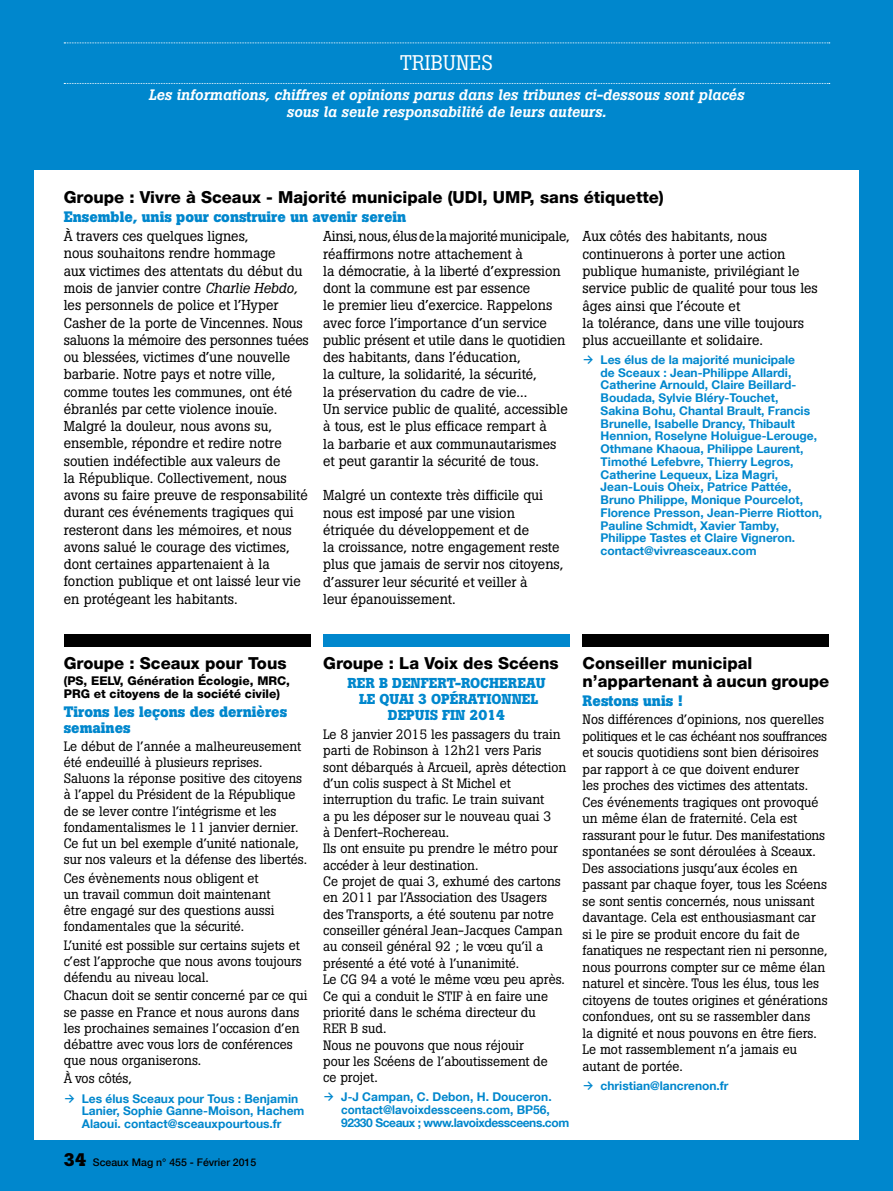
<style>
.page{position:relative;width:893px;height:1191px;background:#0087cd}
.page>*{position:absolute;margin:0;border:0;box-sizing:border-box;transform-origin:0 0}
.t1{font:21px "Boton Pro";letter-spacing:.01em;color:#fff}
.t2{font:800 16.5px/18px "Helvetica Neue LT Com";color:#000}
.t3{font:italic 500 15px/16.5px "Boton Pro";color:#fff;text-align:center}
.t4{font:700 15px/15.8px "Boton Pro";color:#0087cd}
.t5{font:14.25px/17.2px "Boton Pro";color:#000}
.t6{font:700 14.25px/16.4px "Boton Pro";color:#0087cd;text-align:center}
.t7{font:13.5px/16.5px "Boton Pro";color:#000}
.t8{font:700 12px/12.8px "Helvetica Neue LT Com";color:#0087cd}
.t9{font:800 12px/13.5px "Helvetica Neue LT Com";color:#000}
.t10{font:500 10.5px "Helvetica Neue LT Com";color:#000}
.s1{font-style:italic}
.s2{font-family:"Flesh Plain";font-weight:400}
.s3{font-family:"Boton Pro";font-weight:700;font-size:18px}
</style>
<div class="page">
<div style="left:34px;top:170px;width:825px;height:970px;background:#fff"></div>
<svg style="left:64px;top:43px;width:766px;height:1px"></svg>
<svg style="left:64px;top:83px;width:766px;height:1px"></svg>
<div style="left:583px;top:634px;width:246px;height:12px;background:#000"></div>
<div style="left:323px;top:634px;width:247px;height:12px;background:#0087cd"></div>
<div style="left:64px;top:634px;width:246px;height:12px;background:#000"></div>
<h1 class="t1" style="left:400px;top:49px;width:94px">TRIBUNES</h1>
<p class="t3" style="left:149px;top:87px;width:597px">Les informations, chiffres et opinions parus dans les tribunes ci-dessous sont placés sous la seule responsabilité de leurs auteurs.</p>
<p class="t2" style="left:64px;top:188px;width:602px">Groupe : Vivre à Sceaux - Majorité municipale (UDI, UMP, sans étiquette)</p>
<p class="t4" style="left:64px;top:209px;width:344px">Ensemble, unis pour construire un avenir serein</p>
<p class="t5" style="left:64px;top:228px;width:247px">À travers ces quelques lignes,<br>nous souhaitons rendre hommage<br>aux victimes des attentats du début du mois de janvier contre <span class="s1">Charlie Hebdo, </span>les personnels de police et l’Hyper Casher de la porte de Vincennes. Nous saluons la mémoire des personnes tuées ou blessées, victimes d’une nouvelle barbarie. Notre pays et notre ville, comme toutes les communes, ont été ébranlés par cette violence inouïe.<br>Malgré la douleur, nous avons su, ensemble, répondre et redire notre soutien indéfectible aux valeurs de<br>la République. Collectivement, nous avons su faire preuve de responsabilité durant ces événements tragiques qui resteront dans les mémoires, et nous avons salué le courage des victimes, dont certaines appartenaient à la fonction publique et ont laissé leur vie en protégeant les habitants.</p>
<p class="t5" style="left:323px;top:228px;width:248px">Ainsi, nous, élus de la majorité municipale, réaffirmons notre attachement à<br>la démocratie, à la liberté d’expression dont la commune est par essence<br>le premier lieu d’exercice. Rappelons avec force l’importance d’un service public présent et utile dans le quotidien des habitants, dans l’éducation,<br>la culture, la solidarité, la sécurité,<br>la préservation du cadre de vie...<br>Un service public de qualité, accessible à tous, est le plus efficace rempart à<br>la barbarie et aux communautarismes et peut garantir la sécurité de tous.</p>
<p class="t5" style="left:583px;top:228px;width:237px">Aux côtés des habitants, nous continuerons à porter une action publique humaniste, privilégiant le service public de qualité pour tous les âges ainsi que l’écoute et<br>la tolérance, dans une ville toujours plus accueillante et solidaire.</p>
<p class="t8" style="left:601px;top:353px;width:223px;text-indent:-18px"><span class="s2">q</span> Les élus de la majorité municipale<br>de Sceaux : Jean-Philippe Allardi, Catherine Arnould, Claire Beillard-Boudada, Sylvie Bléry-Touchet,<br>Sakina Bohu, Chantal Brault, Francis Brunelle, Isabelle Drancy, Thibault Hennion, Roselyne Holuigue-Lerouge, Othmane Khaoua, Philippe Laurent, Timothé Lefebvre, Thierry Legros, Catherine Lequeux, Liza Magri, Jean-Louis Oheix, Patrice Pattée, Bruno Philippe, Monique Pourcelot, Florence Presson, Jean-Pierre Riotton, Pauline Schmidt, Xavier Tamby, Philippe Tastes et Claire Vigneron. contact@vivreasceaux.com</p>
<p class="t5" style="left:323px;top:487px;width:242px">Malgré un contexte très difficile qui nous est imposé par une vision étriquée du développement et de<br>la croissance, notre engagement reste plus que jamais de servir nos citoyens, d’assurer leur sécurité et veiller à<br>leur épanouissement.</p>
<p class="t2" style="left:64px;top:654px;width:224px">Groupe : Sceaux pour Tous</p>
<p class="t9" style="left:64px;top:673px;width:228px">(PS, EELV, Génération Écologie, MRC,<br>PRG et citoyens de la société civile)</p>
<p class="t4" style="left:64px;top:703px;width:225px">Tirons les leçons des dernières semaines</p>
<p class="t7" style="left:64px;top:738px;width:245px">Le début de l’année a malheureusement été endeuillé à plusieurs reprises.<br>Saluons la réponse positive des citoyens à l’appel du Président de la République de se lever contre l’intégrisme et les fondamentalismes le 11 janvier dernier.<br>Ce fut un bel exemple d’unité nationale, sur nos valeurs et la défense des libertés.</p>
<p class="t7" style="left:64px;top:870px;width:212px">Ces évènements nous obligent et un travail commun doit maintenant être engagé sur des questions aussi fondamentales que la sécurité.</p>
<p class="t7" style="left:64px;top:936px;width:240px">L’unité est possible sur certains sujets et c’est l’approche que nous avons toujours défendu au niveau local.</p>
<p class="t7" style="left:64px;top:987px;width:245px">Chacun doit se sentir concerné par ce qui se passe en France et nous aurons dans les prochaines semaines l’occasion d’en débattre avec vous lors de conférences que nous organiserons.</p>
<p class="t7" style="left:64px;top:1070px;width:70px">À vos côtés,</p>
<p class="t8" style="left:82px;top:1091px;width:224px;text-indent:-18px"><span class="s2">q</span> Les élus Sceaux pour Tous : Benjamin<br>Lanier, Sophie Ganne-Moison, Hachem<br>Alaoui. contact@sceauxpourtous.fr</p>
<p class="t10" style="left:64px;top:1155px;width:194px"><span class="s3">34</span> Sceaux Mag n° 455 - Février 2015</p>
<p class="t2" style="left:323px;top:654px;width:237px">Groupe : La Voix des Scéens</p>
<p class="t6" style="left:347px;top:674px;width:200px">RER B DENFERT-ROCHEREAU<br>LE QUAI 3 OPÉRATIONNEL<br>DEPUIS FIN 2014</p>
<p class="t7" style="left:323px;top:726px;width:245px">Le 8 janvier 2015 les passagers du train parti de Robinson à 12h21 vers Paris sont débarqués à Arcueil, après détection d’un colis suspect à St Michel et interruption du trafic. Le train suivant<br>a pu les déposer sur le nouveau quai 3<br>à Denfert-Rochereau.<br>Ils ont ensuite pu prendre le métro pour accéder à leur destination.<br>Ce projet de quai 3, exhumé des cartons en 2011 par l’Association des Usagers des Transports, a été soutenu par notre conseiller général Jean-Jacques Campan au conseil général 92 ; le vœu qu’il a présenté a été voté à l’unanimité.<br>Le CG 94 a voté le même vœu peu après.<br>Ce qui a conduit le STIF à en faire une priorité dans le schéma directeur du<br>RER B sud.<br>Nous ne pouvons que nous réjouir<br>pour les Scéens de l’aboutissement de<br>ce projet.</p>
<p class="t8" style="left:341px;top:1090px;width:230px;text-indent:-18px"><span class="s2">q</span> J-J Campan, C. Debon, H. Douceron. contact@lavoixdessceens.com, BP56,<br>92330 Sceaux ; www.lavoixdessceens.com</p>
<p class="t2" style="left:583px;top:654px;width:248px">Conseiller municipal n’appartenant à aucun groupe</p>
<p class="t4" style="left:583px;top:692px;width:102px">Restons unis !</p>
<p class="t7" style="left:583px;top:711px;width:247px">Nos différences d’opinions, nos querelles politiques et le cas échéant nos souffrances et soucis quotidiens sont bien dérisoires par rapport à ce que doivent endurer<br>les proches des victimes des attentats.<br>Ces événements tragiques ont provoqué un même élan de fraternité. Cela est rassurant pour le futur. Des manifestations spontanées se sont déroulées à Sceaux.<br>Des associations jusqu’aux écoles en passant par chaque foyer, tous les Scéens se sont sentis concernés, nous unissant davantage. Cela est enthousiasmant car si le pire se produit encore du fait de fanatiques ne respectant rien ni personne, nous pourrons compter sur ce même élan naturel et sincère. Tous les élus, tous les citoyens de toutes origines et générations confondues, ont su se rassembler dans<br>la dignité et nous pouvons en être fiers.<br>Le mot rassemblement n’a jamais eu autant de portée.</p>
<p class="t8" style="left:583px;top:1079px;width:148px"><span class="s2">q</span> christian@lancrenon.fr</p>
</div>
